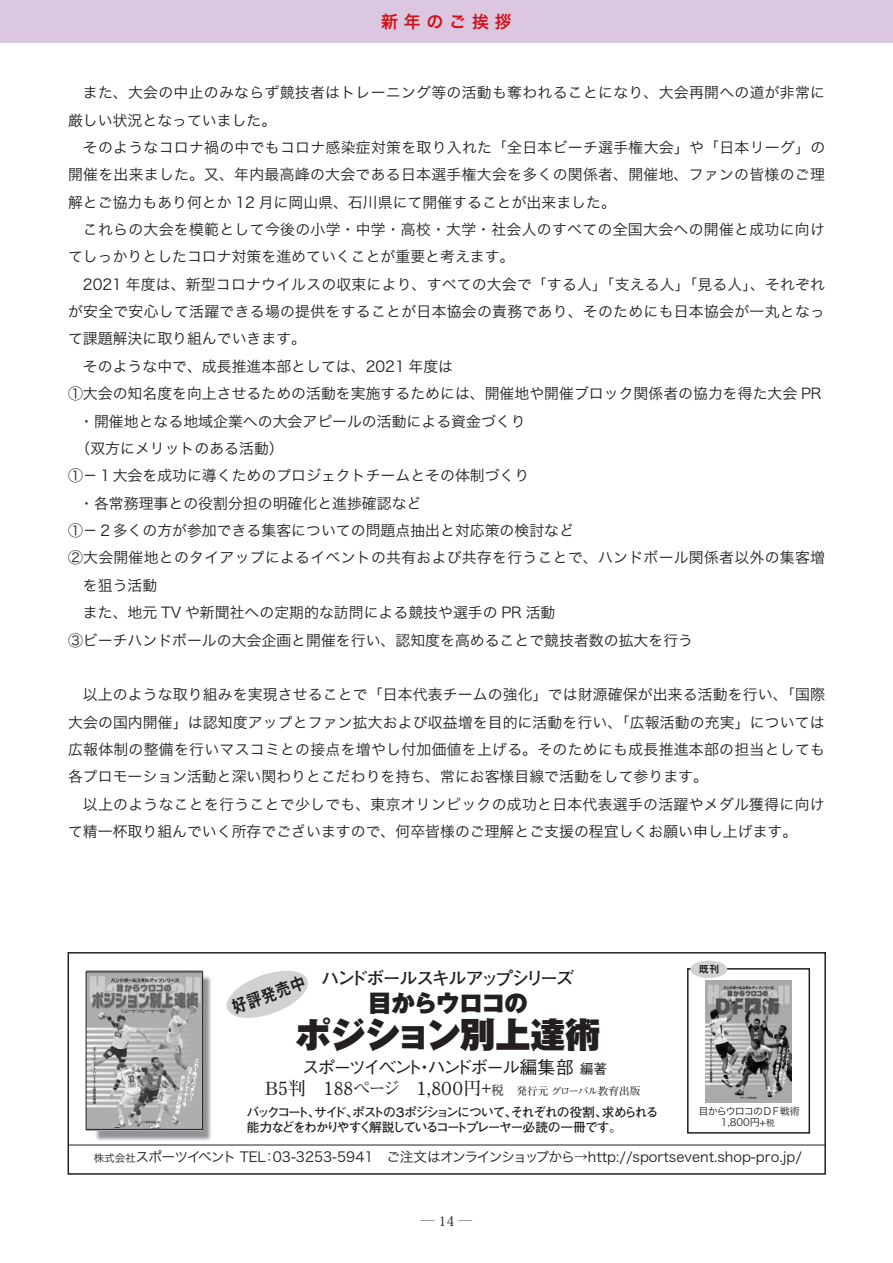
<style>
.page{position:relative;width:893px;height:1263px;background:#fff}
.page>*{position:absolute;margin:0;border:0;box-sizing:border-box;transform-origin:0 0}
.t1{font:900 35.1px "Gothic MB101 Pro";letter-spacing:-.015em;color:#231f20}
.t2{font:900 23.4px "Gothic MB101 Pro";letter-spacing:-.035em;color:#231f20}
.t3{font:500 18px/20.5px "Gothic BBB Pro";letter-spacing:-.14em;color:#231f20;text-align:center}
.t4{font:700 18px "Futo Go B101 Pro";letter-spacing:-.105em;color:#231f20}
.t5{font:18px "Midashi Go Pro MB31";color:#231f20;scale:.85 1}
.t6{font:16.95px "Hira Kaku Std W6";color:#d0121b}
.t7{font:14.85px/27.3px "Hira Kaku Std W3";color:#231f20;text-align:justify}
.t8{font:14.85px/27.3px "Hira Kaku Std W3";letter-spacing:.02em;color:#231f20}
.t9{font:13.8px "Hira Kaku Pro W3";color:#231f20}
.t10{font:13.8px "Koz Min Pr 6 N";color:#231f20}
.t11{font:700 12.75px/15.3px "Futo Go B101 Pro";letter-spacing:-.13em;color:#231f20}
.t12{font:10.2px "Midashi Go Pro MB31";color:#231f20}
.t13{font:10.05px/10.9px "Hira Kaku Pro W3";letter-spacing:-.09em;color:#231f20;text-align:center}
.s1{font-size:13.8px}
.s2{font-family:"Futo Min A101 Pro";font-weight:700}
.s3{font-family:"Futo Min A101 Pro";font-weight:700;font-size:12.75px}
.s4{font-family:"Futo Min A101 Pro";font-weight:700;font-size:10.65px}
.s5{font-size:8.55px}
.s6{font-size:10.65px}
.s7{font-size:13.35px}
</style>
<div class="page">
<div style="left:0;top:0;width:893px;height:43px;background:#dcc7e1"></div>
<div style="left:68px;top:952px;width:758px;height:223px;background:#fff;border:2px solid #231f20"></div>
<img style="left:90px;top:970px;width:121px;height:171px">
<img style="left:87px;top:971px;width:116px;height:159px">
<hr style="left:69px;top:1144px;width:756px;height:1px;background:#231f20">
<div style="left:86px;top:972px;width:117px;height:157px;border:1px solid #231f20"></div>
<svg style="left:226px;top:970px;width:82px;height:48px"></svg>
<div style="left:687px;top:968px;width:123px;height:165px;border:2px solid #231f20"></div>
<img style="left:706px;top:981px;width:86px;height:121px">
<div style="left:691px;top:961px;width:35px;height:16px;background:#d1d2d4;border-radius:50%"></div>
<div style="left:690px;top:960px;width:37px;height:18px;border:2px solid #d1d2d4;border-radius:50%"></div>
<p class="t6" style="left:381px;top:8px;width:132px">新 年 の ご 挨 拶</p>
<p class="t8" style="left:68px;top:79px;width:759px;text-indent:15px">また、大会の中止のみならず競技者はトレーニング等の活動も奪われることになり、大会再開への道が非常に厳しい状況となっていました。</p>
<p class="t7" style="left:68px;top:133px;width:759px;text-indent:15px">そのようなコロナ禍の中でもコロナ感染症対策を取り入れた「全日本ビーチ選手権大会」や「日本リーグ」の開催を出来ました。又、年内最高峰の大会である日本選手権大会を多くの関係者、開催地、ファンの皆様のご理解とご協力もあり何とか 12 月に岡山県、石川県にて開催することが出来ました。</p>
<p class="t8" style="left:68px;top:216px;width:758px;text-indent:15px">これらの大会を模範として今後の小学・中学・高校・大学・社会人のすべての全国大会への開催と成功に向けてしっかりとしたコロナ対策を進めていくことが重要と考えます。</p>
<p class="t7" style="left:68px;top:270px;width:759px;text-indent:15px">2021 年度は、新型コロナウイルスの収束により、すべての大会で「する人」「支える人」「見る人」、それぞれが安全で安心して活躍できる場の提供をすることが日本協会の責務であり、そのためにも日本協会が一丸となって課題解決に取り組んでいきます。</p>
<p class="t7" style="left:83px;top:352px;width:372px">そのような中で、成長推進本部としては、2021 年度は</p>
<p class="t7" style="left:68px;top:380px;width:755px">①大会の知名度を向上させるための活動を実施するためには、開催地や開催ブロック関係者の協力を得た大会 PR</p>
<p class="t7" style="left:79px;top:407px;width:448px">・開催地となる地域企業への大会アピールの活動による資金づくり</p>
<p class="t7" style="left:75px;top:434px;width:210px">（双方にメリットのある活動）</p>
<p class="t7" style="left:68px;top:462px;width:463px">①－１大会を成功に導くためのプロジェクトチームとその体制づくり</p>
<p class="t7" style="left:79px;top:489px;width:344px">・各常務理事との役割分担の明確化と進捗確認など</p>
<p class="t7" style="left:68px;top:517px;width:507px">①－２多くの方が参加できる集客についての問題点抽出と対応策の検討など</p>
<p class="t8" style="left:83px;top:544px;width:744px;text-indent:-15px">②大会開催地とのタイアップによるイベントの共有および共存を行うことで、ハンドボール関係者以外の集客増を狙う活動</p>
<p class="t7" style="left:83px;top:599px;width:474px">また、地元 TV や新聞社への定期的な訪問による競技や選手の PR 活動</p>
<p class="t7" style="left:68px;top:626px;width:627px">③ビーチハンドボールの大会企画と開催を行い、認知度を高めることで競技者数の拡大を行う</p>
<p class="t7" style="left:68px;top:681px;width:759px;text-indent:15px">以上のような取り組みを実現させることで「日本代表チームの強化」では財源確保が出来る活動を行い、「国際大会の国内開催」は認知度アップとファン拡大および収益増を目的に活動を行い、「広報活動の充実」については広報体制の整備を行いマスコミとの接点を増やし付加価値を上げる。そのためにも成長推進本部の担当としても各プロモーション活動と深い関わりとこだわりを持ち、常にお客様目線で活動をして参ります。</p>
<p class="t8" style="left:68px;top:790px;width:758px;text-indent:15px">以上のようなことを行うことで少しでも、東京オリンピックの成功と日本代表選手の活躍やメダル獲得に向けて精一杯取り組んでいく所存でございますので、何卒皆様のご理解とご支援の程宜しくお願い申し上げます。</p>
<p class="t4" style="left:321px;top:964px;width:255px">ハンドボールスキルアップシリーズ</p>
<p class="t5" style="left:228px;top:994px;width:92px;rotate:-20deg">好評発売中</p>
<p class="t2" style="left:368px;top:983px;width:161px">目からウロコの</p>
<p class="t1" style="left:296px;top:1005px;width:306px">ポジション別上達術</p>
<p class="t3" style="left:265px;top:1055px;width:377px">スポーツイベント・ハンドボール編集部 <span class="s1">編著<br></span><span class="s2">B5判　188ページ　1，8００円+</span><span class="s3">税　</span><span class="s4">発行元 グローバル教育出版</span></p>
<p class="t11" style="left:247px;top:1103px;width:413px">バックコート、サイド、ポストの３ポジションについて、それぞれの役割、求められる能力などをわかりやすく解説しているコートプレーヤー必読の一冊です。</p>
<p class="t12" style="left:699px;top:961px;width:22px">既刊</p>
<p class="t13" style="left:698px;top:1105px;width:103px">目からウロコのＤＦ戦術<br>1,800円+<span class="s5">税</span></p>
<p class="t9" style="left:94px;top:1145px;width:710px"><span class="s6">株式会社</span>スポーツイベント TEL：03-3253-5941　ご注文はオンラインショップから→http://sportsevent.shop-pro.jp/</p>
<p class="t10" style="left:421px;top:1213px;width:53px">― <span class="s7">14</span> ―</p>
</div>
